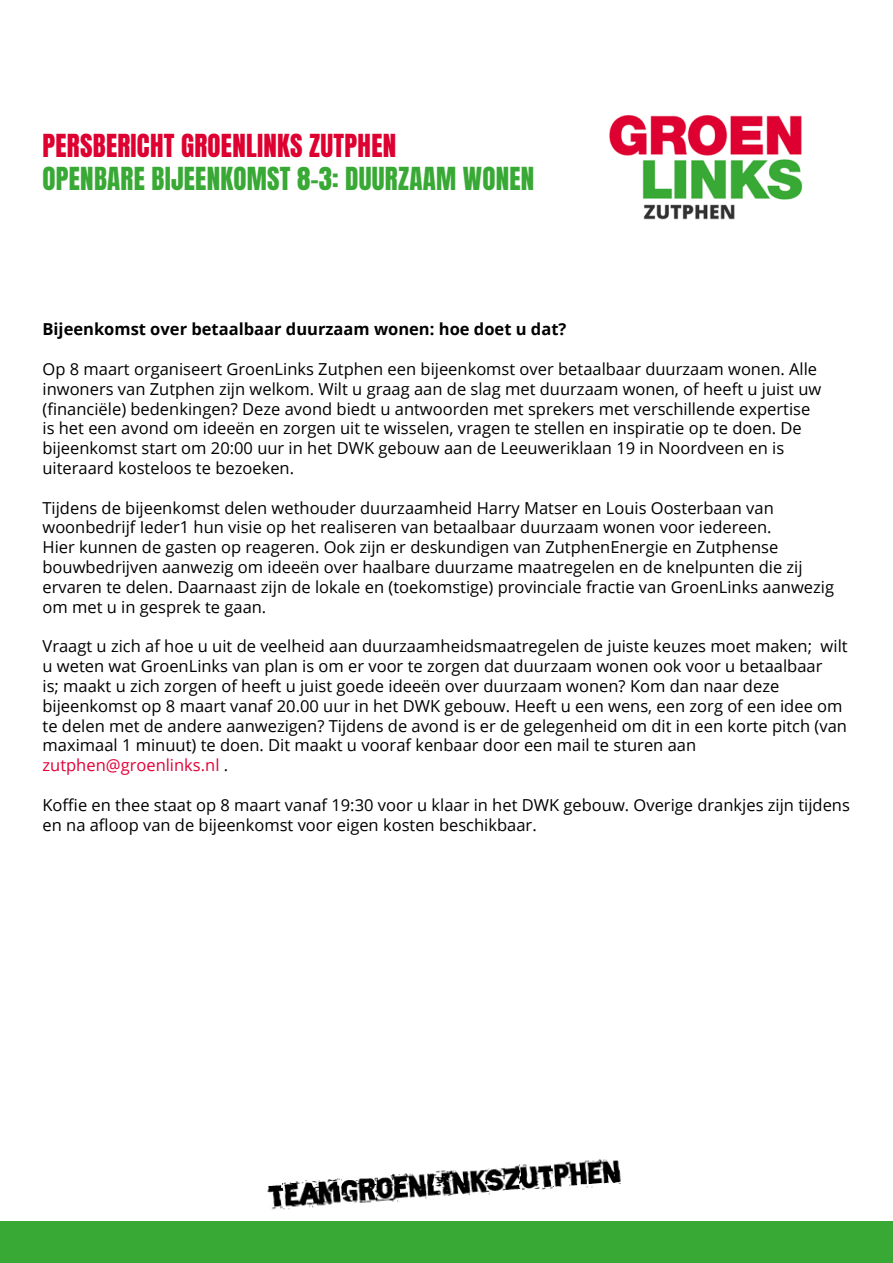
<style>
.page{position:relative;width:893px;height:1263px;background:#fff}
.page>*{position:absolute;margin:0;border:0;box-sizing:border-box;transform-origin:0 0}
.t1{font:27px "Anton";letter-spacing:.01em;color:#39a935}
.t2{font:27px "Anton";letter-spacing:.01em;color:#dd0030}
.t3{font:16.5px/19.8px "Open Sans";color:#000}
.t4{font:700 16.5px "Open Sans";color:#000}
.s1{color:#e30037}
</style>
<div class="page">
<img style="left:609px;top:115px;width:194px;height:105px">
<div style="left:0;top:1221px;width:893px;height:42px;background:#39a935"></div>
<img style="left:267px;top:1159px;width:354px;height:51px">
<h1 class="t2" style="left:43px;top:132px;width:355px">PERSBERICHT GROENLINKS ZUTPHEN</h1>
<h1 class="t1" style="left:43px;top:165px;width:493px">OPENBARE BIJEENKOMST 8-3: DUURZAAM WONEN</h1>
<p class="t4" style="left:43px;top:318px;width:525px">Bijeenkomst over betaalbaar duurzaam wonen: hoe doet u dat?</p>
<p class="t3" style="left:43px;top:359px;width:780px">Op 8 maart organiseert GroenLinks Zutphen een bijeenkomst over betaalbaar duurzaam wonen. Alle inwoners van Zutphen zijn welkom. Wilt u graag aan de slag met duurzaam wonen, of heeft u juist uw (financiële) bedenkingen? Deze avond biedt u antwoorden met sprekers met verschillende expertise is het een avond om ideeën en zorgen uit te wisselen, vragen te stellen en inspiratie op te doen. De bijeenkomst start om 20:00 uur in het DWK gebouw aan de Leeuweriklaan 19 in Noordveen en is uiteraard kosteloos te bezoeken.</p>
<p class="t3" style="left:43px;top:497px;width:793px">Tijdens de bijeenkomst delen wethouder duurzaamheid Harry Matser en Louis Oosterbaan van woonbedrijf Ieder1 hun visie op het realiseren van betaalbaar duurzaam wonen voor iedereen.<br>Hier kunnen de gasten op reageren. Ook zijn er deskundigen van ZutphenEnergie en Zutphense bouwbedrijven aanwezig om ideeën over haalbare duurzame maatregelen en de knelpunten die zij ervaren te delen. Daarnaast zijn de lokale en (toekomstige) provinciale fractie van GroenLinks aanwezig om met u in gesprek te gaan.</p>
<p class="t3" style="left:821px;top:636px;width:29px">wilt</p>
<p class="t3" style="left:43px;top:636px;width:806px">Vraagt u zich af hoe u uit de veelheid aan duurzaamheidsmaatregelen de juiste keuzes moet maken;<br>u weten wat GroenLinks van plan is om er voor te zorgen dat duurzaam wonen ook voor u betaalbaar<br>is; maakt u zich zorgen of heeft u juist goede ideeën over duurzaam wonen? Kom dan naar deze bijeenkomst op 8 maart vanaf 20.00 uur in het DWK gebouw. Heeft u een wens, een zorg of een idee om te delen met de andere aanwezigen? Tijdens de avond is er de gelegenheid om dit in een korte pitch (van maximaal 1 minuut) te doen. Dit maakt u vooraf kenbaar door een mail te sturen aan <span class="s1">zutphen@groenlinks.nl</span> .</p>
<p class="t3" style="left:43px;top:794px;width:809px">Koffie en thee staat op 8 maart vanaf 19:30 voor u klaar in het DWK gebouw. Overige drankjes zijn tijdens en na afloop van de bijeenkomst voor eigen kosten beschikbaar.</p>
</div>
